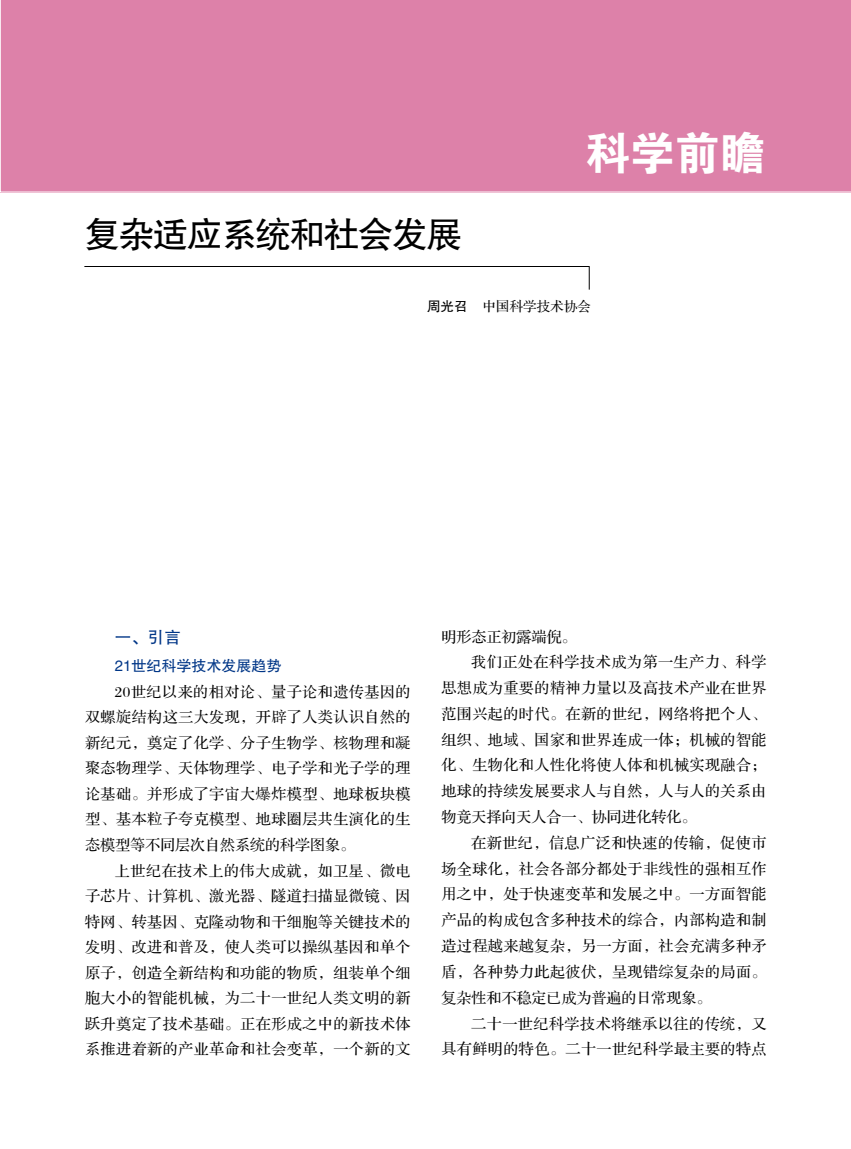
<style>
.page{position:relative;width:851px;height:1149px;background:#fff}
.page>*{position:absolute;margin:0;border:0;box-sizing:border-box;transform-origin:0 0}
.t1{font:45px "FZDHTJW GB1 0";color:#fff}
.t2{font:36px "FZHTJW GB1 0";letter-spacing:-.05em;color:#000}
.t3{font:16.5px "FZHTJW GB1 0";color:#003687}
.t4{font:15px/25.5px "FZS3 JW GB1 0";letter-spacing:.035em;color:#000;text-align:justify}
.t5{font:15px "FZS3 JW GB1 0";color:#000}
.t6{font:15px "FZHTJW GB1 0";color:#003687}
.t7{font:13.5px "FZS3 JW GB1 0";color:#000}
.s1{font-family:"FZHTJW GB1 0"}
</style>
<div class="page">
<div style="left:0;top:0;width:850px;height:192px;background:#dd81a9"></div>
<hr style="left:84px;top:266px;width:505px;height:1px;background:#000">
<svg style="left:589px;top:266px;width:1px;height:23px"></svg>
<h2 class="t2" style="left:84px;top:215px;width:379px">复杂适应系统和社会发展</h2>
<h1 class="t1" style="left:584px;top:129px;width:181px">科学前瞻</h1>
<p class="t7" style="left:427px;top:299px;width:165px"><span class="s1">周光召</span> 中国科学技术协会</p>
<p class="t3" style="left:115px;top:628px;width:67px">一、引言</p>
<p class="t6" style="left:115px;top:657px;width:168px">21世纪科学技术发展趋势</p>
<p class="t4" style="left:85px;top:679px;width:327px;text-indent:30px">20世纪以来的相对论、量子论和遗传基因的双螺旋结构这三大发现，开辟了人类认识自然的新纪元，奠定了化学、分子生物学、核物理和凝聚态物理学、天体物理学、电子学和光子学的理论基础。并形成了宇宙大爆炸模型、地球板块模型、基本粒子夸克模型、地球圈层共生演化的生态模型等不同层次自然系统的科学图象。</p>
<p class="t4" style="left:85px;top:858px;width:327px;text-indent:30px">上世纪在技术上的伟大成就，如卫星、微电子芯片、计算机、激光器、隧道扫描显微镜、因特网、转基因、克隆动物和干细胞等关键技术的发明、改进和普及，使人类可以操纵基因和单个原子，创造全新结构和功能的物质，组装单个细胞大小的智能机械，为二十一世纪人类文明的新跃升奠定了技术基础。正在形成之中的新技术体系推进着新的产业革命和社会变革，一个新的文</p>
<p class="t5" style="left:441px;top:628px;width:136px">明形态正初露端倪。</p>
<p class="t4" style="left:471px;top:649px;width:296px">我们正处在科学技术成为第一生产力、科学</p>
<p class="t4" style="left:441px;top:675px;width:326px">思想成为重要的精神力量以及高技术产业在世界</p>
<p class="t4" style="left:441px;top:701px;width:326px">范围兴起的时代。在新的世纪，网络将把个人、</p>
<p class="t4" style="left:441px;top:727px;width:326px">组织、地域、国家和世界连成一体；机械的智能</p>
<p class="t4" style="left:441px;top:753px;width:326px">化、生物化和人性化将使人体和机械实现融合；</p>
<p class="t4" style="left:441px;top:778px;width:326px">地球的持续发展要求人与自然，人与人的关系由</p>
<p class="t5" style="left:441px;top:808px;width:256px">物竟天择向天人合一、协同进化转化。</p>
<p class="t4" style="left:471px;top:830px;width:296px">在新世纪，信息广泛和快速的传输，促使市</p>
<p class="t4" style="left:441px;top:856px;width:326px">场全球化，社会各部分都处于非线性的强相互作</p>
<p class="t4" style="left:441px;top:882px;width:326px">用之中，处于快速变革和发展之中。一方面智能</p>
<p class="t4" style="left:441px;top:907px;width:326px">产品的构成包含多种技术的综合，内部构造和制</p>
<p class="t4" style="left:441px;top:933px;width:326px">造过程越来越复杂，另一方面，社会充满多种矛</p>
<p class="t4" style="left:441px;top:959px;width:326px">盾，各种势力此起彼伏，呈现错综复杂的局面。</p>
<p class="t5" style="left:441px;top:989px;width:271px">复杂性和不稳定已成为普遍的日常现象。</p>
<p class="t4" style="left:471px;top:1011px;width:296px">二十一世纪科学技术将继承以往的传统，又</p>
<p class="t4" style="left:441px;top:1036px;width:326px">具有鲜明的特色。二十一世纪科学最主要的特点</p>
</div>
